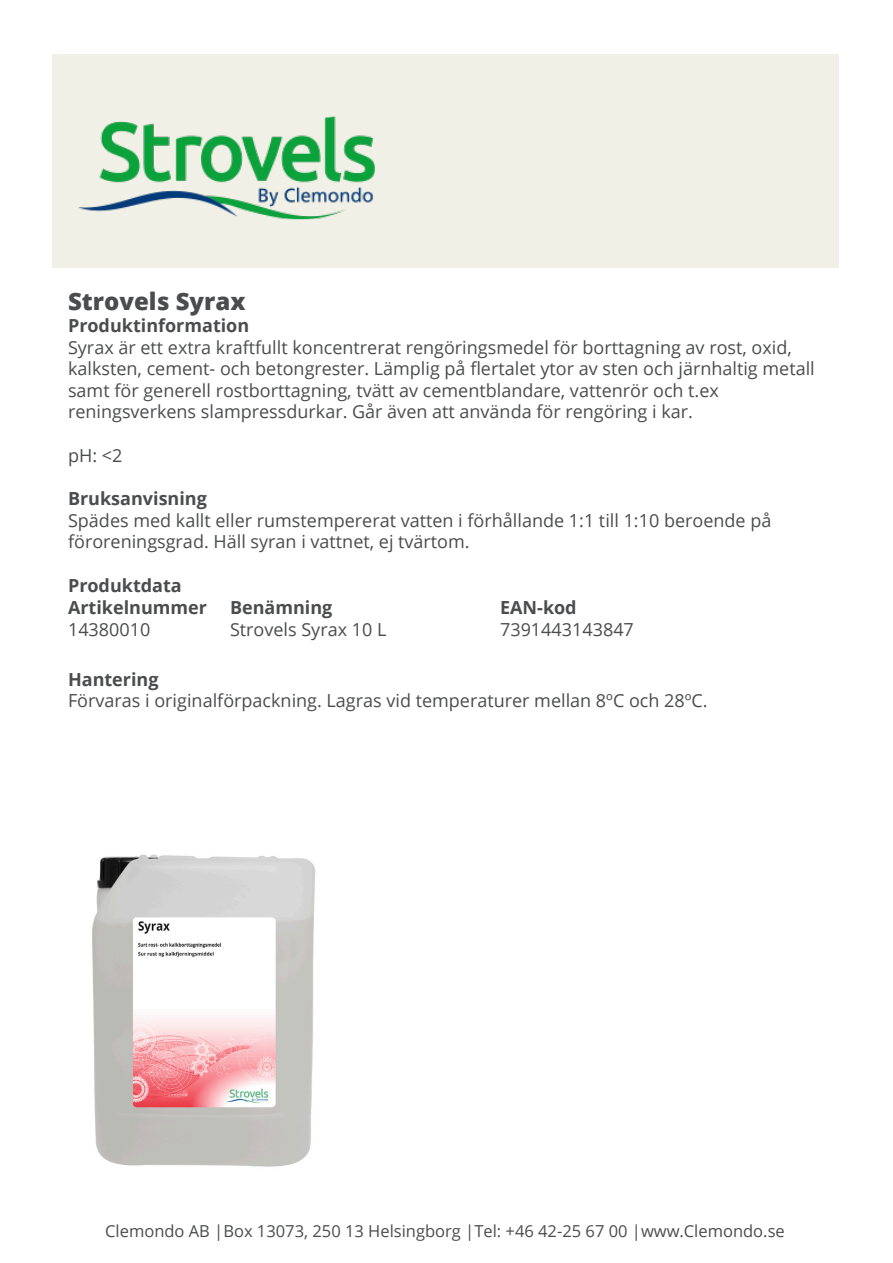
<style>
.page{position:relative;width:893px;height:1263px;background:#fff}
.page>*{position:absolute;margin:0;border:0;box-sizing:border-box;transform-origin:0 0}
.t1{font:800 24px "Open Sans";color:#4b4c4d}
.t2{font:18px/21.6px "Open Sans";color:#4b4c4d}
.t3{font:700 18px "Open Sans";color:#4b4c4d}
.t4{font:16.5px "Open Sans";color:#4b4c4d}
.s1{font-weight:700}
</style>
<div class="page">
<div style="left:53px;top:54px;width:786px;height:214px;background:#f0f0e7"></div>
<img style="left:78px;top:116px;width:297px;height:104px">
<img style="left:92px;top:854px;width:223px;height:313px">
<p class="t1" style="left:68px;top:283px;width:179px">Strovels Syrax</p>
<p class="t2" style="left:68px;top:314px;width:748px"><span class="s1">Produktinformation<br></span>Syrax är ett extra kraftfullt koncentrerat rengöringsmedel för borttagning av rost, oxid, kalksten, cement- och betongrester. Lämplig på flertalet ytor av sten och järnhaltig metall samt för generell rostborttagning, tvätt av cementblandare, vattenrör och t.ex reningsverkens slampressdurkar. Går även att använda för rengöring i kar.</p>
<p class="t2" style="left:68px;top:444px;width:56px">pH: &lt;2</p>
<p class="t3" style="left:68px;top:486px;width:140px">Bruksanvisning</p>
<p class="t2" style="left:68px;top:509px;width:705px">Spädes med kallt eller rumstempererat vatten i förhållande 1:1 till 1:10 beroende på föroreningsgrad. Häll syran i vattnet, ej tvärtom.</p>
<p class="t3" style="left:68px;top:573px;width:115px">Produktdata</p>
<p class="t3" style="left:68px;top:595px;width:140px">Artikelnummer</p>
<p class="t3" style="left:230px;top:595px;width:104px">Benämning</p>
<p class="t3" style="left:500px;top:595px;width:78px">EAN-kod</p>
<p class="t2" style="left:68px;top:618px;width:84px">14380010</p>
<p class="t2" style="left:230px;top:618px;width:158px">Strovels Syrax 10 L</p>
<p class="t2" style="left:500px;top:618px;width:135px">7391443143847</p>
<p class="t3" style="left:68px;top:666px;width:92px">Hantering</p>
<p class="t2" style="left:68px;top:689px;width:641px">Förvaras i originalförpackning. Lagras vid temperaturer mellan 8ºC och 28ºC.</p>
<p class="t4" style="left:105px;top:1220px;width:681px">Clemondo AB |Box 13073, 250 13 Helsingborg |Tel: +46 42-25 67 00 |www.Clemondo.se</p>
</div>
